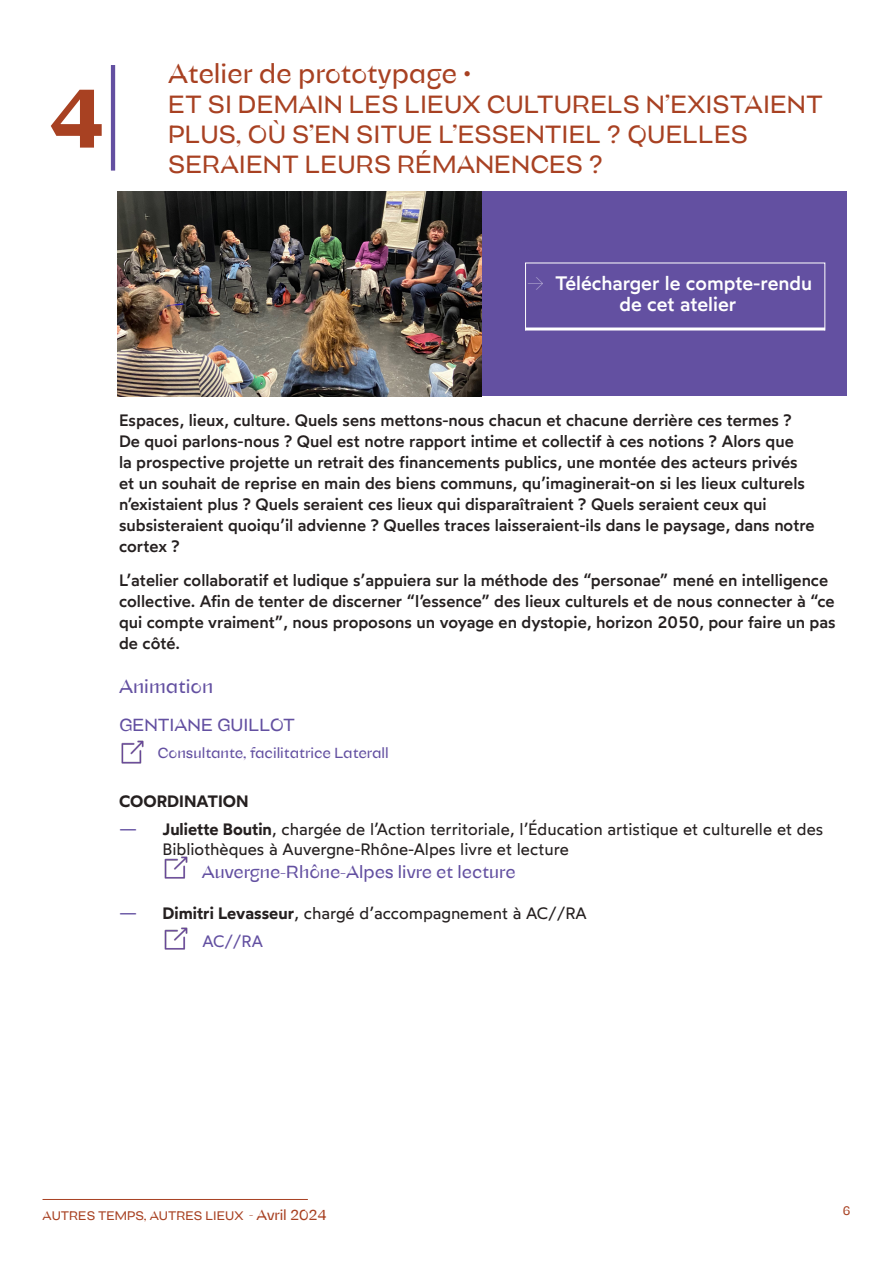
<style>
.page{position:relative;width:893px;height:1263px;background:#fff}
.page>*{position:absolute;margin:0;border:0;box-sizing:border-box;transform-origin:0 0}
.Numéros_de_parties{font:85.2px "Ortank Display wght 800 Ortank GX";color:#a84122}
.Modalité_H1{font:27.6px "Ortank Display wght 400 Ortank GX";color:#a84122}
.Titre_H1{font:25.5px/29.8px "Ortank Display wght 400 Ortank GX";color:#a84122}
.t1{font:500 19.5px/21px "Wotfard";color:#fff}
.Intervenants_titre{font:19.5px "Ortank Display wght 400 Ortank GX";color:#6350a1}
.Intervenants{font:18px "Ortank Display wght 400 Ortank GX";color:#6350a1}
.Introduction_parties{font:500 16.5px/21px "Wotfard";color:#252020}
.t2{font:16.5px/19.8px "Wotfard";color:#252020}
.Structure{font:600 16.5px "Wotfard";color:#252020}
.Structure-2{font:15px "Ortank Display wght 400 Ortank GX";color:#6350a1}
.t3{font:12.75px "Ortank Display wght 400 Ortank GX";color:#a84122}
.s1{font-weight:100}
.s2{color:#6350a1}
.s3{font-weight:600}
.s4{font-size:14.85px}
</style>
<div class="page">
<hr style="left:43px;top:1199px;width:265px;height:1px;background:#a84122">
<div style="left:119px;top:191px;width:727px;height:205px;background:#6350a1"></div>
<hr style="left:111px;top:65px;width:4px;height:106px;background:#6350a1">
<img style="left:121px;top:740px;width:23px;height:24px">
<img style="left:164px;top:856px;width:24px;height:23px">
<img style="left:164px;top:927px;width:24px;height:23px">
<img style="left:118px;top:191px;width:364px;height:205px">
<hr style="left:525px;top:327px;width:300px;height:3px;background:#fff">
<p class="Numéros_de_parties" style="left:49px;top:65px;width:56px">4</p>
<p class="Modalité_H1" style="left:168px;top:56px;width:305px">Atelier de prototypage •</p>
<p class="Titre_H1" style="left:168px;top:89px;width:656px">ET SI DEMAIN LES LIEUX CULTURELS N’EXISTAIENT<br>PLUS, OÙ S’EN SITUE L’ESSENTIEL ? QUELLES<br>SERAIENT LEURS RÉMANENCES ?</p>
<p class="t1" style="left:619px;top:272px;width:194px;text-indent:-93px"><span class="s1">→</span> Télécharger le compte-rendu de cet atelier</p>
<p class="Introduction_parties" style="left:119px;top:410px;width:697px">Espaces, lieux, culture. Quels sens mettons-nous chacun et chacune derrière ces termes ?<br>De quoi parlons-nous ? Quel est notre rapport intime et collectif à ces notions ? Alors que<br>la prospective projette un retrait des financements publics, une montée des acteurs privés et un souhait de reprise en main des biens communs, qu’imaginerait-on si les lieux culturels n’existaient plus ? Quels seraient ces lieux qui disparaîtraient ? Quels seraient ceux qui subsisteraient quoiqu’il advienne ? Quelles traces laisseraient-ils dans le paysage, dans notre cortex ?</p>
<p class="Introduction_parties" style="left:119px;top:569px;width:718px">L’atelier collaboratif et ludique s’appuiera sur la méthode des “personae” mené en intelligence collective. Afin de tenter de discerner “l’essence” des lieux culturels et de nous connecter à “ce qui compte vraiment”, nous proposons un voyage en dystopie, horizon 2050, pour faire un pas de côté.</p>
<p class="Intervenants_titre" style="left:119px;top:674px;width:96px">Animation</p>
<p class="Intervenants" style="left:119px;top:713px;width:178px">GENTIANE GUILLOT</p>
<p class="Structure-2" style="left:157px;top:743px;width:233px">Consultante, facilitatrice Laterall</p>
<p class="Structure" style="left:119px;top:791px;width:131px">COORDINATION</p>
<p class="t2" style="left:163px;top:819px;width:662px;text-indent:-44px"><span class="s2">—</span> <span class="s3">Juliette Boutin</span>, chargée de l’Action territoriale, l’Éducation artistique et culturelle et des<br>Bibliothèques à Auvergne-Rhône-Alpes livre et lecture</p>
<p class="Intervenants" style="left:202px;top:860px;width:315px">Auvergne-Rhône-Alpes livre et lecture</p>
<p class="t2" style="left:202px;top:899px;width:386px;line-height:28px;text-indent:-83px"><span class="s2">—</span> <span class="s3">Dimitri Levasseur</span>, chargé d’accompagnement à AC//RA<br><span class="s2">AC//RA</span></p>
<p class="t3" style="left:43px;top:1208px;width:285px">AUTRES TEMPS, AUTRES LIEUX - <span class="s4">Avril 2024</span></p>
<p class="t3" style="left:843px;top:1203px;width:9px">6</p>
</div>
